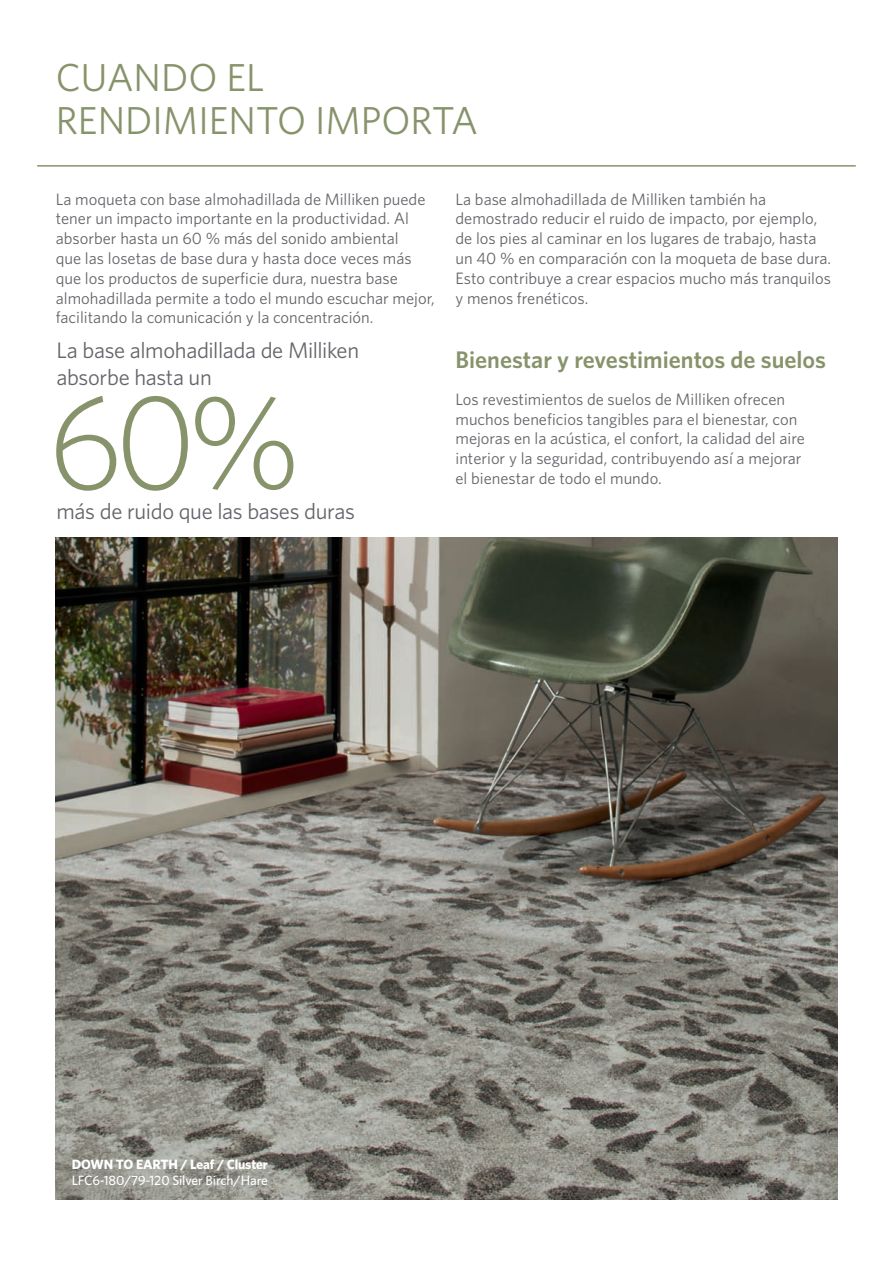
<style>
.page{position:relative;width:893px;height:1263px;background:#fff}
.page>*{position:absolute;margin:0;border:0;box-sizing:border-box;transform-origin:0 0}
.t1{font:300 135px "Whitney";color:#87936a}
.t2{font:39px "Whitney";color:#87936a}
.t3{font:600 24px "Whitney";color:#87936a}
.Paragraph_Style_1{font:22.5px/27px "Whitney";letter-spacing:-.015em;color:#63656a}
.t4{font:16.5px/19.8px "Whitney";color:#63656a}
._04_Body_Text_SemiBo{font:500 13.5px "Whitney";letter-spacing:-.01em;color:#fff}
._04_Body_Text_SemiBo-2{font:700 13.5px "Whitney";letter-spacing:-.01em;color:#fff}
</style>
<div class="page">
<img style="left:56px;top:538px;width:781px;height:661px">
<hr style="left:37px;top:165px;width:819px;height:2px;background:#87936a">
<p class="t2" style="left:56px;top:51px;width:210px">CUANDO EL</p>
<p class="t2" style="left:56px;top:95px;width:424px">RENDIMIENTO IMPORTA</p>
<p class="t4" style="left:56px;top:189px;width:380px">La moqueta con base almohadillada de Milliken puede tener un impacto importante en la productividad. Al absorber hasta un 60 % más del sonido ambiental<br>que las losetas de base dura y hasta doce veces más que los productos de superficie dura, nuestra base almohadillada permite a todo el mundo escuchar mejor, facilitando la comunicación y la concentración.</p>
<p class="Paragraph_Style_1" style="left:57px;top:336px;width:304px">La base almohadillada de Milliken absorbe hasta un</p>
<p class="t1" style="left:47px;top:352px;width:257px">60%</p>
<p class="Paragraph_Style_1" style="left:57px;top:498px;width:300px">más de ruido que las bases duras</p>
<p class="t4" style="left:455px;top:189px;width:312px">La base almohadillada de Milliken también ha</p>
<p class="t4" style="left:455px;top:208px;width:363px">demostrado reducir el ruido de impacto, por ejemplo,</p>
<p class="t4" style="left:455px;top:228px;width:363px">de los pies al caminar en los lugares de trabajo, hasta</p>
<p class="t4" style="left:455px;top:248px;width:377px">un 40 % en comparación con la moqueta de base dura.</p>
<p class="t4" style="left:455px;top:268px;width:377px">Esto contribuye a crear espacios mucho más tranquilos</p>
<p class="t4" style="left:455px;top:288px;width:134px">y menos frenéticos.</p>
<p class="t3" style="left:455px;top:344px;width:372px">Bienestar y revestimientos de suelos</p>
<p class="t4" style="left:455px;top:389px;width:331px">Los revestimientos de suelos de Milliken ofrecen</p>
<p class="t4" style="left:455px;top:408px;width:343px">muchos beneficios tangibles para el bienestar, con</p>
<p class="t4" style="left:455px;top:428px;width:351px">mejoras en la acústica, el confort, la calidad del aire</p>
<p class="t4" style="left:455px;top:448px;width:348px">interior y la seguridad, contribuyendo así a mejorar el bienestar de todo el mundo.</p>
<p class="_04_Body_Text_SemiBo-2" style="left:72px;top:1155px;width:198px">DOWN TO EARTH / Leaf / Cluster</p>
<p class="_04_Body_Text_SemiBo" style="left:72px;top:1171px;width:198px">LFC6-180/79-120 Silver Birch/Hare</p>
</div>
